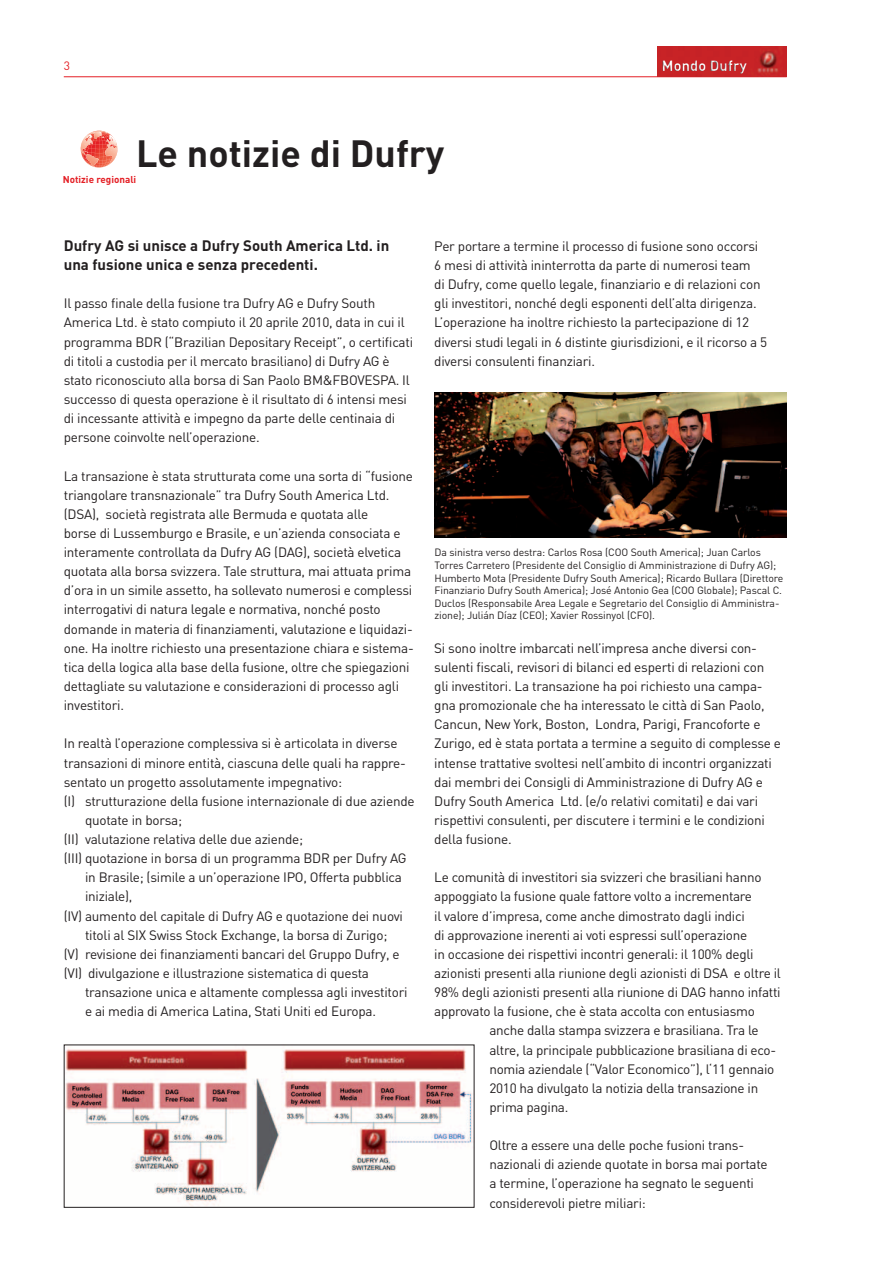
<style>
.page{position:relative;width:893px;height:1263px;background:#fff}
.page>*{position:absolute;margin:0;border:0;box-sizing:border-box;transform-origin:0 0}
.t1{font:700 37.5px "DIN";color:#231f20}
.t2{font:700 15px/19.2px "DIN";color:#231f20}
.t3{font:700 14.7px "DIN";color:#fff}
.t4{font:13.5px/19.2px "DIN";letter-spacing:-.015em;color:#231f20}
.t5{font:12px "DIN";color:#e41f25}
.t6{font:10.5px/12.6px "DIN";letter-spacing:-.01em;color:#231f20}
.t7{font:700 9.9px "DIN";color:#e41f25}
</style>
<div class="page">
<hr style="left:64px;top:76px;width:723px;height:1px;background:#e41f25">
<img style="left:657px;top:47px;width:130px;height:30px">
<div style="left:662px;top:58px;width:87px;height:17px;background:#fff;opacity:.75"></div>
<div style="left:660px;top:58px;width:85px;height:17px;background:#231f20;opacity:.75"></div>
<img style="left:434px;top:392px;width:353px;height:146px">
<img style="left:66px;top:1047px;width:406px;height:159px">
<div style="left:64px;top:1044px;width:410px;height:164px;border:1px solid #231f20"></div>
<svg style="left:80px;top:131px;width:38px;height:37px"></svg>
<p class="t5" style="left:64px;top:59px;width:8px">3</p>
<p class="t3" style="left:661px;top:56px;width:87px">Mondo Dufry</p>
<h1 class="t1" style="left:136px;top:129px;width:310px">Le notizie di Dufry</h1>
<p class="t7" style="left:63px;top:173px;width:75px">Notizie regionali</p>
<p class="t2" style="left:64px;top:235px;width:327px">Dufry AG si unisce a Dufry South America Ltd. in una fusione unica e senza precedenti.</p>
<p class="t4" style="left:64px;top:294px;width:351px">Il passo finale della fusione tra Dufry AG e Dufry South America Ltd. è stato compiuto il 20 aprile 2010, data in cui il programma BDR (“Brazilian Depositary Receipt”, o certificati di titoli a custodia per il mercato brasiliano) di Dufry AG è stato riconosciuto alla borsa di San Paolo BM&amp;FBOVESPA. Il successo di questa operazione è il risultato di 6 intensi mesi di incessante attività e impegno da parte delle centinaia di persone coinvolte nell’operazione.</p>
<p class="t4" style="left:64px;top:466px;width:352px">La transazione è stata strutturata come una sorta di “fusione triangolare transnazionale” tra Dufry South America Ltd. (DSA), società registrata alle Bermuda e quotata alle<br>borse di Lussemburgo e Brasile, e un’azienda consociata e interamente controllata da Dufry AG (DAG), società elvetica quotata alla borsa svizzera. Tale struttura, mai attuata prima d’ora in un simile assetto, ha sollevato numerosi e complessi interrogativi di natura legale e normativa, nonché posto domande in materia di finanziamenti, valutazione e liquidazi&shy;one. Ha inoltre richiesto una presentazione chiara e sistema&shy;tica della logica alla base della fusione, oltre che spiegazioni dettagliate su valutazione e considerazioni di processo agli investitori.</p>
<p class="t4" style="left:64px;top:734px;width:335px">In realtà l’operazione complessiva si è articolata in diverse</p>
<p class="t4" style="left:64px;top:753px;width:344px">transazioni di minore entità, ciascuna delle quali ha rappre-</p>
<p class="t4" style="left:64px;top:772px;width:280px">sentato un progetto assolutamente impegnativo:</p>
<p class="t4" style="left:64px;top:791px;width:352px">(I) strutturazione della fusione internazionale di due aziende</p>
<p class="t4" style="left:85px;top:810px;width:99px">quotate in borsa;</p>
<p class="t4" style="left:64px;top:829px;width:241px">(II) valutazione relativa delle due aziende;</p>
<p class="t4" style="left:64px;top:848px;width:344px">(III) quotazione in borsa di un programma BDR per Dufry AG</p>
<p class="t4" style="left:85px;top:867px;width:318px">in Brasile; (simile a un’operazione IPO, Offerta pubblica</p>
<p class="t4" style="left:85px;top:887px;width:49px">iniziale),</p>
<p class="t4" style="left:64px;top:906px;width:341px">(IV) aumento del capitale di Dufry AG e quotazione dei nuovi</p>
<p class="t4" style="left:85px;top:925px;width:304px">titoli al SIX Swiss Stock Exchange, la borsa di Zurigo;</p>
<p class="t4" style="left:64px;top:944px;width:337px">(V) revisione dei finanziamenti bancari del Gruppo Dufry, e</p>
<p class="t4" style="left:64px;top:963px;width:307px">(VI) divulgazione e illustrazione sistematica di questa</p>
<p class="t4" style="left:85px;top:982px;width:324px">transazione unica e altamente complessa agli investitori</p>
<p class="t4" style="left:85px;top:1001px;width:292px">e ai media di America Latina, Stati Uniti ed Europa.</p>
<p class="t4" style="left:434px;top:236px;width:335px">Per portare a termine il processo di fusione sono occorsi 6 mesi di attività ininterrotta da parte di numerosi team<br>di Dufry, come quello legale, finanziario e di relazioni con gli investitori, nonché degli esponenti dell’alta dirigenza.<br>L’operazione ha inoltre richiesto la partecipazione di 12 diversi studi legali in 6 distinte giurisdizioni, e il ricorso a 5 diversi consulenti finanziari.</p>
<p class="t6" style="left:434px;top:546px;width:350px">Da sinistra verso destra: Carlos Rosa (COO South America); Juan Carlos Torres Carretero (Presidente del Consiglio di Amministrazione di Dufry AG); Humberto Mota (Presidente Dufry South America); Ricardo Bullara (Direttore Finanziario Dufry South America); José Antonio Gea (COO Globale); Pascal C.<br>Duclos (Responsabile Area Legale e Segretario del Consiglio di Amministra&shy;zione); Julián Díaz (CEO); Xavier Rossinyol (CFO).</p>
<p class="t4" style="left:434px;top:638px;width:348px">Si sono inoltre imbarcati nell’impresa anche diversi con&shy;sulenti fiscali, revisori di bilanci ed esperti di relazioni con gli investitori. La transazione ha poi richiesto una campa&shy;gna promozionale che ha interessato le città di San Paolo, Cancun, New York, Boston, Londra, Parigi, Francoforte e Zurigo, ed è stata portata a termine a seguito di complesse e intense trattative svoltesi nell’ambito di incontri organizzati dai membri dei Consigli di Amministrazione di Dufry AG e Dufry South America Ltd. (e/o relativi comitati) e dai vari rispettivi consulenti, per discutere i termini e le condizioni della fusione.</p>
<p class="t4" style="left:434px;top:867px;width:329px">Le comunità di investitori sia svizzeri che brasiliani hanno</p>
<p class="t4" style="left:434px;top:887px;width:319px">appoggiato la fusione quale fattore volto a incrementare</p>
<p class="t4" style="left:434px;top:906px;width:312px">il valore d’impresa, come anche dimostrato dagli indici</p>
<p class="t4" style="left:434px;top:925px;width:314px">di approvazione inerenti ai voti espressi sull’operazione</p>
<p class="t4" style="left:434px;top:944px;width:321px">in occasione dei rispettivi incontri generali: il 100% degli</p>
<p class="t4" style="left:434px;top:963px;width:348px">azionisti presenti alla riunione degli azionisti di DSA e oltre il</p>
<p class="t4" style="left:434px;top:982px;width:348px">98% degli azionisti presenti alla riunione di DAG hanno infatti</p>
<p class="t4" style="left:434px;top:1001px;width:322px">approvato la fusione, che è stata accolta con entusiasmo</p>
<p class="t4" style="left:489px;top:1021px;width:271px">anche dalla stampa svizzera e brasiliana. Tra le</p>
<p class="t4" style="left:489px;top:1040px;width:288px">altre, la principale pubblicazione brasiliana di eco-</p>
<p class="t4" style="left:489px;top:1059px;width:286px">nomia aziendale (“Valor Economico”), l‘11 gennaio</p>
<p class="t4" style="left:489px;top:1078px;width:270px">2010 ha divulgato la notizia della transazione in</p>
<p class="t4" style="left:489px;top:1097px;width:81px">prima pagina.</p>
<p class="t4" style="left:489px;top:1135px;width:280px">Oltre a essere una delle poche fusioni trans&shy;nazionali di aziende quotate in borsa mai portate a termine, l’operazione ha segnato le seguenti considerevoli pietre miliari:</p>
</div>
